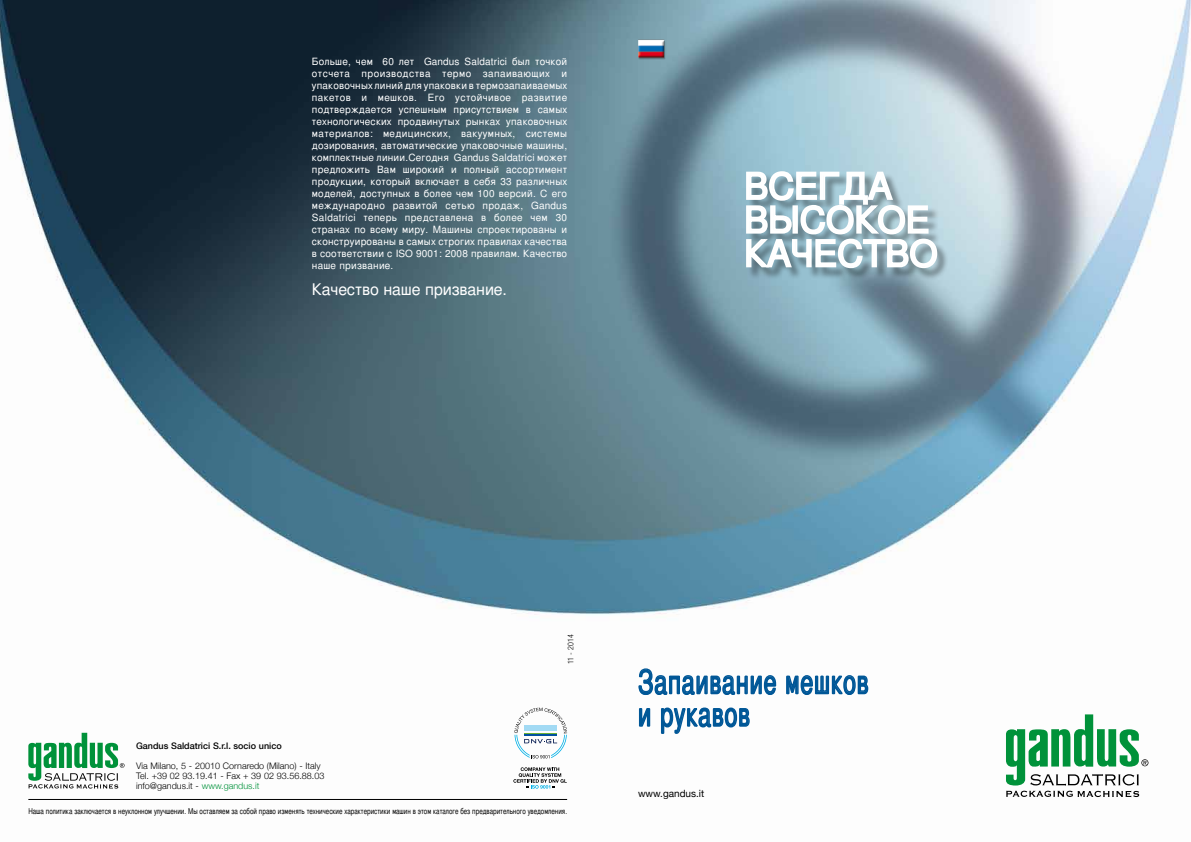
<style>
.page{position:relative;width:1191px;height:842px;background:#fff}
.page>*{position:absolute;margin:0;border:0;box-sizing:border-box;transform-origin:0 0}
.t1{font:36px/33.7px "Free Sans";color:#fff}
.t2{font:33px/32.5px "Free Sans";letter-spacing:.04em;color:#005797;scale:.7 1}
.t3{font:16px "Free Sans";letter-spacing:-.01em;color:#fff}
.t4{font:10px/12px "Free Sans";letter-spacing:.02em;color:#fff;text-align:justify}
.t5{font:10px "Helvetica Neue";color:#000}
.t6{font:300 9px/10px "Helvetica Neue";color:#000}
.t7{font:500 9px "Helvetica Neue";color:#000}
.t8{font:8px "Free Sans";color:#000;scale:.78 1}
.t9{font:300 condensed 8px "Helvetica Neue";color:#000}
.s1{color:#00923a}
</style>
<div class="page">
<img style="left:0;top:0;width:1191px;height:800px">
<svg style="left:638px;top:668px;width:139px;height:29px"></svg>
<svg style="left:785px;top:671px;width:84px;height:25px"></svg>
<svg style="left:638px;top:705px;width:13px;height:25px"></svg>
<svg style="left:660px;top:707px;width:90px;height:28px"></svg>
<hr style="left:28px;top:799px;width:539px;height:1px;background:#000">
<img style="left:638px;top:37px;width:30px;height:26px">
<div style="left:747px;top:173px;width:202px;height:108px;background:#000;opacity:.4"></div>
<svg style="left:745px;top:170px;width:193px;height:99px"></svg>
<svg style="left:1006px;top:714px;width:142px;height:83px"></svg>
<svg style="left:28px;top:733px;width:96px;height:56px"></svg>
<svg style="left:514px;top:708px;width:53px;height:50px"></svg>
<svg style="left:513px;top:767px;width:54px;height:22px"></svg>
<p class="t4" style="left:312px;top:56px;width:257px">Больше, чем 60 лет Gandus Saldatrici был точкой отсчета производства термо запаивающих и упаковочных линий для упаковки в термозапаиваемых пакетов и мешков. Его устойчивое развитие подтверждается успешным присутствием в самых технологических продвинутых рынках упаковочных материалов: медицинских, вакуумных, системы дозирования, автоматические упаковочные машины, комплектные линии.Сегодня Gandus Saldatrici может предложить Вам широкий и полный ассортимент продукции, который включает в себя 33 различных моделей, доступных в более чем 100 версий. С его международно развитой сетью продаж, Gandus Saldatrici теперь представлена в более чем 30 странах по всему миру. Машины спроектированы и сконструированы в самых строгих правилах качества в соответствии с ISO 9001: 2008 правилам. Качество наше призвание.</p>
<h3 class="t3" style="left:312px;top:278px;width:197px">Качество наше призвание.</h3>
<h1 class="t1" style="left:744px;top:172px;width:195px">ВСЕГДА<br>ВЫСОКОЕ<br>КАЧЕСТВО</h1>
<p class="t9" style="left:566px;top:664px;width:31px;rotate:-90deg">11 - 2014</p>
<p class="t7" style="left:136px;top:740px;width:147px">Gandus Saldatrici S.r.l. socio unico</p>
<p class="t6" style="left:136px;top:760px;width:190px">Via Milano, 5 - 20010 Cornaredo (Milano) - Italy<br>Tel. +39 02 93.19.41 - Fax + 39 02 93.56.88.03 info@gandus.it - <span class="s1">www.gandus.it</span></p>
<p class="t8" style="left:28px;top:805px;width:692px">Наша политика заключается в неуклонном улучшении. Мы оставляем за собой право изменять технические характеристики машин в этом каталоге без предварительного уведомления.</p>
<h2 class="t2" style="left:638px;top:668px;width:331px">Запаивание мешков и рукавов</h2>
<p class="t5" style="left:638px;top:788px;width:68px">www.gandus.it</p>
</div>
